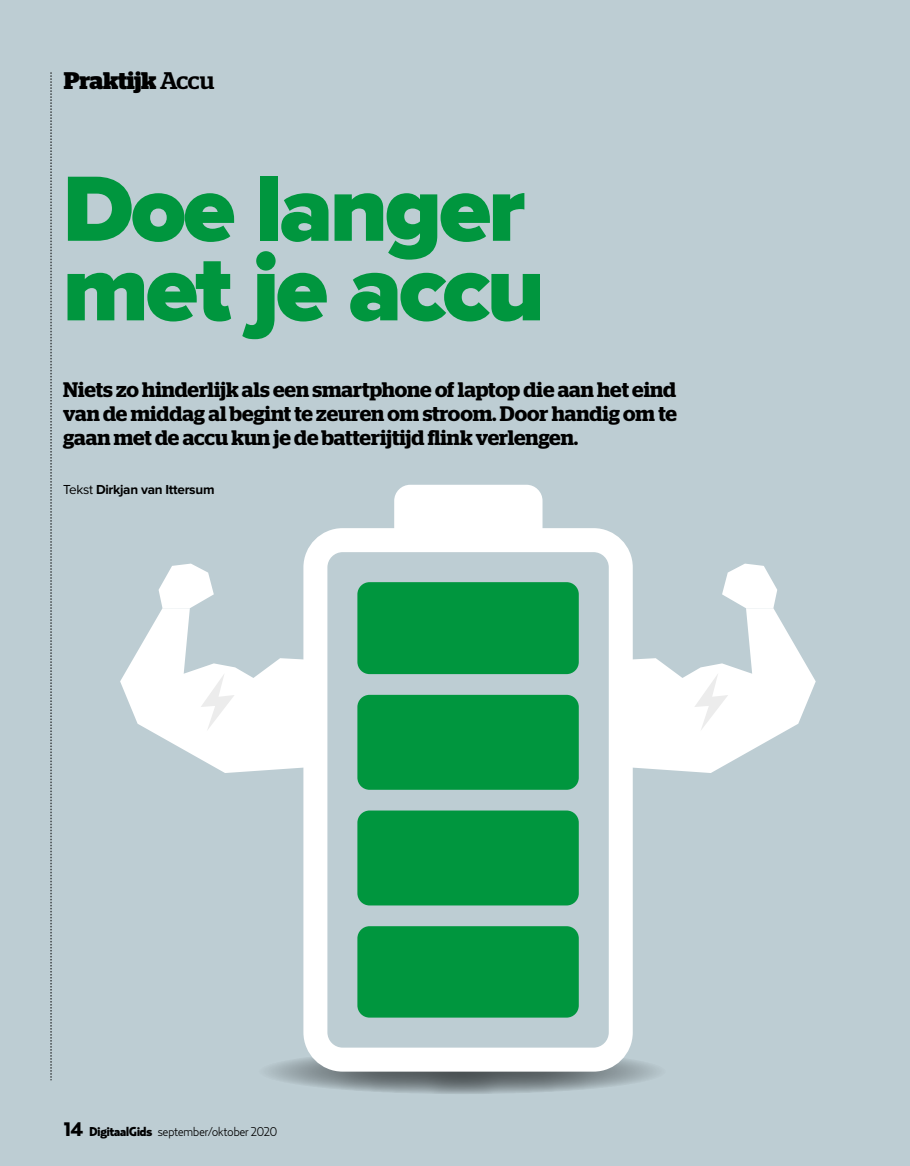
<style>
.page{position:relative;width:910px;height:1166px;background:#fff}
.page>*{position:absolute;margin:0;border:0;box-sizing:border-box;transform-origin:0 0}
._02_Kop{font:900 96px/79.5px "Proxima Nova";letter-spacing:-.035em;color:#00963e}
.t1{font:700 24px "Stag";letter-spacing:-.01em;color:#000}
._03_Intro_02{font:600 21px/24px "Stag";color:#000;text-align:justify}
._04_Auteur{font:700 13.5px "Proxima Nova";letter-spacing:-.02em;color:#000}
.t2{font:300 12.75px "Relay";letter-spacing:-.05em;color:#000}
.s1{font-weight:500}
.s2{font-weight:400}
.s3{font-weight:900;font-size:19.5px}
.s4{font-weight:900}
</style>
<div class="page">
<div style="left:0;top:0;width:910px;height:1165px;background:#bdcdd3"></div>
<svg style="left:258px;top:1048px;width:409px;height:45px;background:#869195"></svg>
<svg style="left:303px;top:484px;width:330px;height:587px"></svg>
<div style="left:357px;top:582px;width:222px;height:92px;background:#00963e;border-radius:12px"></div>
<div style="left:357px;top:694px;width:222px;height:95px;background:#00963e;border-radius:12px"></div>
<div style="left:357px;top:925px;width:222px;height:92px;background:#00963e;border-radius:12px"></div>
<div style="left:357px;top:810px;width:222px;height:95px;background:#00963e;border-radius:12px"></div>
<svg style="left:609px;top:563px;width:207px;height:209px"></svg>
<svg style="left:120px;top:563px;width:207px;height:209px"></svg>
<svg style="left:51px;top:72px;width:1px;height:1006px"></svg>
<p class="t1" style="left:64px;top:67px;width:152px">Praktijk <span class="s1">Accu</span></p>
<p class="_02_Kop" style="left:63px;top:172px;width:484px">Doe langer met je accu</p>
<p class="_03_Intro_02" style="left:63px;top:377px;width:615px">Niets zo hinderlijk als een smartphone of laptop die aan het eind van de middag al begint te zeuren om stroom. Door handig om te gaan met de accu kun je de batterijtijd flink verlengen.</p>
<p class="_04_Auteur" style="left:63px;top:481px;width:153px"><span class="s2">Tekst</span> Dirkjan van Ittersum</p>
<p class="t2" style="left:64px;top:1123px;width:215px"><span class="s3">14</span> <span class="s4">DigitaalGids</span> september/oktober 2020</p>
</div>
